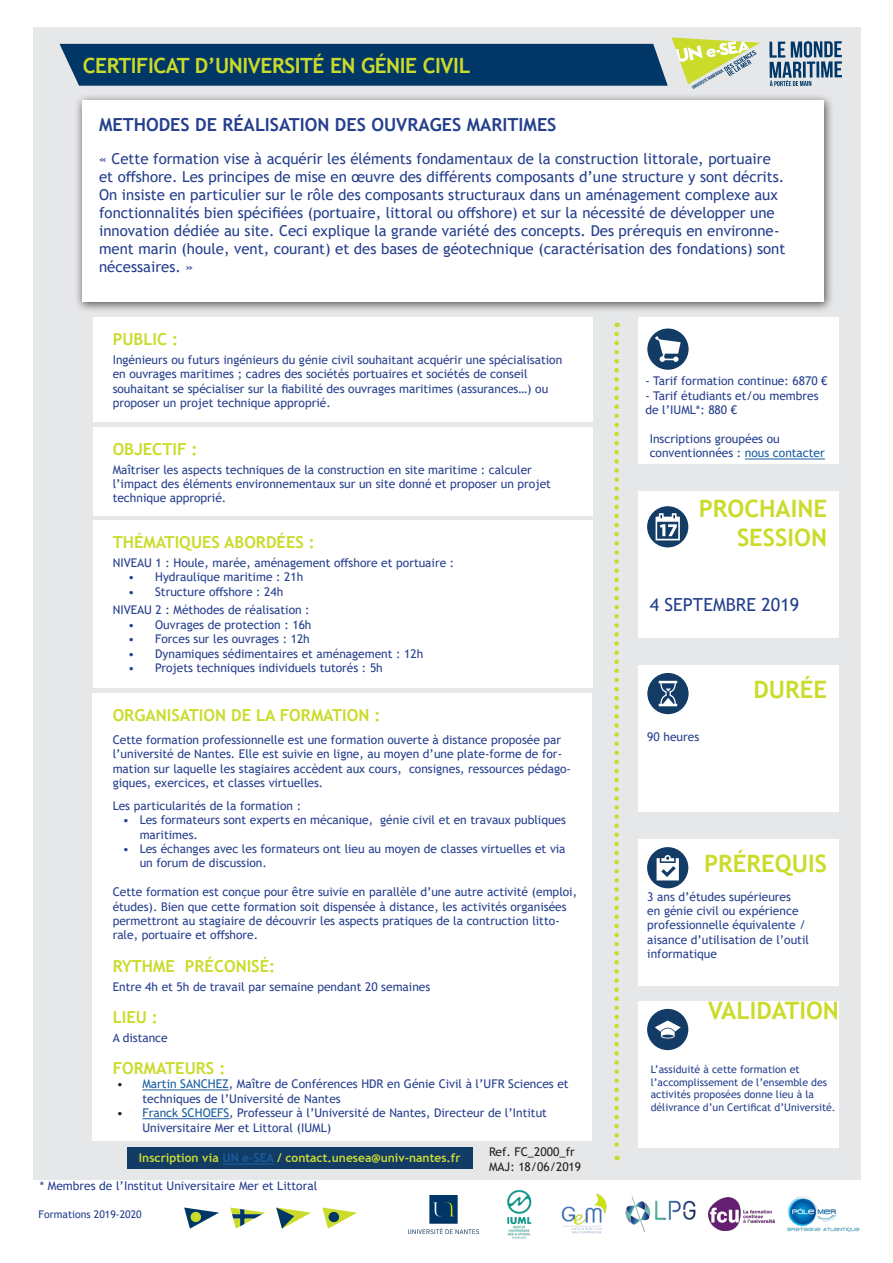
<style>
.page{position:relative;width:893px;height:1263px;background:#fff}
.page>*{position:absolute;margin:0;border:0;box-sizing:border-box;transform-origin:0 0}
.t1{font:700 24px "Trebuchet MS";color:#cadb2a}
.t2{font:700 21px "Trebuchet MS";letter-spacing:-.02em;color:#cadb2a}
.t3{font:700 18px "Trebuchet MS";color:#253f8e}
.t4{font:18px "Trebuchet MS";color:#253f8e}
.t5{font:700 16.5px "Trebuchet MS";color:#cadb2a}
.t6{font:15px/18px "Trebuchet MS";color:#253f8e}
.t7{font:12px/14.4px "Trebuchet MS";color:#253f8e}
.t8{font:700 12px "Trebuchet MS";color:#c9da35}
.t9{font:12px "Trebuchet MS";color:#231f20}
.t10{font:10.5px/12.6px "Trebuchet MS";color:#253f8e}
.s1{color:#231f20}
.s2{color:#175d9e}
</style>
<div class="page">
<div style="left:33px;top:27px;width:827px;height:1152px;background:#e6e7e9"></div>
<svg style="left:614px;top:334px;width:5px;height:826px"></svg>
<svg style="left:769px;top:41px;width:73px;height:45px"></svg>
<svg style="left:60px;top:37px;width:700px;height:52px"></svg>
<img style="left:408px;top:1195px;width:70px;height:38px">
<svg style="left:230px;top:1207px;width:35px;height:22px"></svg>
<svg style="left:276px;top:1207px;width:35px;height:22px"></svg>
<svg style="left:322px;top:1207px;width:35px;height:22px"></svg>
<div style="left:329px;top:1212px;width:10px;height:10px;background:#013767;border-radius:50%"></div>
<svg style="left:184px;top:1207px;width:35px;height:22px"></svg>
<div style="left:191px;top:1212px;width:10px;height:10px;background:#cadb2a;border-radius:50%"></div>
<div style="left:639px;top:666px;width:200px;height:146px;background:#fff"></div>
<div style="left:647px;top:673px;width:42px;height:41px;background:#123b66;border-radius:50%"></div>
<svg style="left:659px;top:681px;width:18px;height:25px"></svg>
<div style="left:639px;top:840px;width:200px;height:146px;background:#fff"></div>
<div style="left:647px;top:847px;width:41px;height:41px;background:#123b66;border-radius:50%"></div>
<svg style="left:657px;top:855px;width:22px;height:25px"></svg>
<div style="left:639px;top:318px;width:200px;height:146px;background:#fff"></div>
<div style="left:647px;top:328px;width:42px;height:42px;background:#123b66;border-radius:50%"></div>
<svg style="left:655px;top:336px;width:26px;height:26px"></svg>
<div style="left:639px;top:492px;width:200px;height:146px;background:#fff"></div>
<div style="left:647px;top:506px;width:41px;height:41px;background:#123b66;border-radius:50%"></div>
<svg style="left:656px;top:513px;width:24px;height:27px"></svg>
<div style="left:639px;top:1001px;width:200px;height:147px;background:#fff"></div>
<div style="left:647px;top:1009px;width:41px;height:41px;background:#123b66;border-radius:50%"></div>
<svg style="left:655px;top:1020px;width:26px;height:18px"></svg>
<div style="left:93px;top:318px;width:499px;height:104px;background:#fff"></div>
<div style="left:93px;top:427px;width:499px;height:88px;background:#fff"></div>
<div style="left:93px;top:521px;width:499px;height:167px;background:#fff"></div>
<div style="left:127px;top:1147px;width:345px;height:21px;background:#123b66"></div>
<hr style="left:223px;top:1163px;width:50px;height:1px;background:#175d9e">
<div style="left:92px;top:693px;width:499px;height:448px;background:#fff"></div>
<img style="left:708px;top:1197px;width:66px;height:33px">
<img style="left:507px;top:1190px;width:25px;height:49px">
<img style="left:562px;top:1193px;width:44px;height:41px">
<img style="left:787px;top:1196px;width:73px;height:36px">
<img style="left:625px;top:1196px;width:71px;height:36px">
<div style="left:74px;top:93px;width:761px;height:221px;background:#231f20;opacity:.75"></div>
<div style="left:82px;top:100px;width:742px;height:202px;background:#fff"></div>
<hr style="left:745px;top:459px;width:80px;height:1px;background:#175d9e">
<hr style="left:142px;top:1089px;width:87px;height:1px;background:#175d9e">
<hr style="left:142px;top:1118px;width:87px;height:1px;background:#175d9e">
<p class="t2" style="left:83px;top:52px;width:389px">CERTIFICAT D’UNIVERSITÉ EN GÉNIE CIVIL</p>
<p class="t3" style="left:99px;top:114px;width:459px">METHODES DE RÉALISATION DES OUVRAGES MARITIMES</p>
<p class="t6" style="left:99px;top:149px;width:688px">« Cette formation vise à acquérir les éléments fondamentaux de la construction littorale, portuaire et offshore. Les principes de mise en œuvre des différents composants d’une structure y sont décrits.<br>On insiste en particulier sur le rôle des composants structuraux dans un aménagement complexe aux fonctionnalités bien spécifiées (portuaire, littoral ou offshore) et sur la nécessité de développer une innovation dédiée au site. Ceci explique la grande variété des concepts. Des prérequis en environne&shy;ment marin (houle, vent, courant) et des bases de géotechnique (caractérisation des fondations) sont nécessaires. »</p>
<p class="t5" style="left:113px;top:329px;width:67px">PUBLIC :</p>
<p class="t7" style="left:113px;top:352px;width:451px">Ingénieurs ou futurs ingénieurs du génie civil souhaitant acquérir une spécialisation en ouvrages maritimes ; cadres des sociétés portuaires et sociétés de conseil souhaitant se spécialiser sur la fiabilité des ouvrages maritimes (assurances…) ou proposer un projet technique approprié.</p>
<p class="t5" style="left:113px;top:439px;width:87px">OBJECTIF :</p>
<p class="t7" style="left:113px;top:462px;width:440px">Maîtriser les aspects techniques de la construction en site maritime : calculer l’impact des éléments environnementaux sur un site donné et proposer un projet technique approprié.</p>
<p class="t5" style="left:113px;top:532px;width:204px">THÉMATIQUES ABORDÉES :</p>
<p class="t7" style="left:113px;top:555px;width:343px">NIVEAU 1 : Houle, marée, aménagement offshore et portuaire :</p>
<p class="t7" style="left:128px;top:570px;width:177px">• Hydraulique maritime : 21h</p>
<p class="t7" style="left:128px;top:584px;width:157px">• Structure offshore : 24h</p>
<p class="t7" style="left:113px;top:603px;width:198px">NIVEAU 2 : Méthodes de réalisation :</p>
<p class="t7" style="left:128px;top:617px;width:185px">• Ouvrages de protection : 16h</p>
<p class="t7" style="left:128px;top:632px;width:183px">• Forces sur les ouvrages : 12h</p>
<p class="t7" style="left:128px;top:646px;width:297px">• Dynamiques sédimentaires et aménagement : 12h</p>
<p class="t7" style="left:128px;top:660px;width:256px">• Projets techniques individuels tutorés : 5h</p>
<p class="t5" style="left:113px;top:705px;width:269px">ORGANISATION DE LA FORMATION :</p>
<p class="t7" style="left:113px;top:732px;width:460px">Cette formation professionnelle est une formation ouverte à distance proposée par l’université de Nantes. Elle est suivie en ligne, au moyen d’une plate-forme de for&shy;mation sur laquelle les stagiaires accèdent aux cours, consignes, ressources pédago&shy;giques, exercices, et classes virtuelles.</p>
<p class="t7" style="left:113px;top:798px;width:190px">Les particularités de la formation :</p>
<p class="t7" style="left:140px;top:813px;width:428px;text-indent:-17px">• Les formateurs sont experts en mécanique, génie civil et en travaux publiques maritimes.</p>
<p class="t7" style="left:140px;top:841px;width:427px;text-indent:-17px">• Les échanges avec les formateurs ont lieu au moyen de classes virtuelles et via un forum de discussion.</p>
<p class="t7" style="left:113px;top:885px;width:466px">Cette formation est conçue pour être suivie en parallèle d’une autre activité (emploi, études). Bien que cette formation soit dispensée à distance, les activités organisées permettront au stagiaire de découvrir les aspects pratiques de la contruction litto&shy;rale, portuaire et offshore.</p>
<p class="t5" style="left:113px;top:956px;width:164px">RYTHME PRÉCONISÉ:</p>
<p class="t7" style="left:113px;top:979px;width:319px">Entre 4h et 5h de travail par semaine pendant 20 semaines</p>
<p class="t5" style="left:113px;top:1007px;width:47px">LIEU :</p>
<p class="t7" style="left:113px;top:1030px;width:57px">A distance</p>
<p class="t5" style="left:113px;top:1058px;width:114px">FORMATEURS :</p>
<p class="t7" style="left:142px;top:1077px;width:428px;text-indent:-26px"><span class="s1">•</span> <span class="s2">Martin SANCHEZ</span>, Maître de Conférences HDR en Génie Civil à l’UFR Sciences et techniques de l’Université de Nantes</p>
<p class="t7" style="left:142px;top:1106px;width:406px;text-indent:-26px"><span class="s1">•</span> <span class="s2">Franck SCHOEFS</span>, Professeur à l’Université de Nantes, Directeur de l’Intitut<br>Universitaire Mer et Littoral (IUML)</p>
<p class="t8" style="left:139px;top:1151px;width:323px">Inscription via <span class="s2">UN e-SEA</span> / contact.unesea@univ-nantes.fr</p>
<p class="t7" style="left:40px;top:1179px;width:279px">* Membres de l’Institut Universitaire Mer et Littoral</p>
<p class="t10" style="left:39px;top:1208px;width:105px">Formations 2019-2020</p>
<p class="t9" style="left:489px;top:1144px;width:87px">Ref. FC_2000_fr</p>
<p class="t9" style="left:489px;top:1159px;width:94px">MAJ: 18/06/2019</p>
<p class="t7" style="left:645px;top:374px;width:184px">- Tarif formation continue: 6870 €</p>
<p class="t7" style="left:645px;top:388px;width:175px">- Tarif étudiants et/ou membres de l’IUML*: 880 €</p>
<p class="t7" style="left:650px;top:431px;width:132px">Inscriptions groupées ou</p>
<p class="t7" style="left:650px;top:446px;width:177px">conventionnées : <span class="s2">nous contacter</span></p>
<p class="t1" style="left:699px;top:493px;width:130px">PROCHAINE</p>
<p class="t1" style="left:737px;top:522px;width:91px">SESSION</p>
<p class="t4" style="left:650px;top:593px;width:151px">4 SEPTEMBRE 2019</p>
<p class="t7" style="left:647px;top:729px;width:53px">90 heures</p>
<p class="t1" style="left:753px;top:674px;width:75px">DURÉE</p>
<p class="t1" style="left:704px;top:848px;width:124px">PRÉREQUIS</p>
<p class="t7" style="left:647px;top:889px;width:163px">3 ans d’études supérieures<br>en génie civil ou expérience professionnelle équivalente / aisance d’utilisation de l’outil informatique</p>
<p class="t1" style="left:708px;top:995px;width:132px">VALIDATION</p>
<p class="t10" style="left:651px;top:1063px;width:187px">L’assiduité à cette formation et l’accomplissement de l’ensemble des activités proposées donne lieu à la délivrance d’un Certificat d’Université.</p>
</div>
